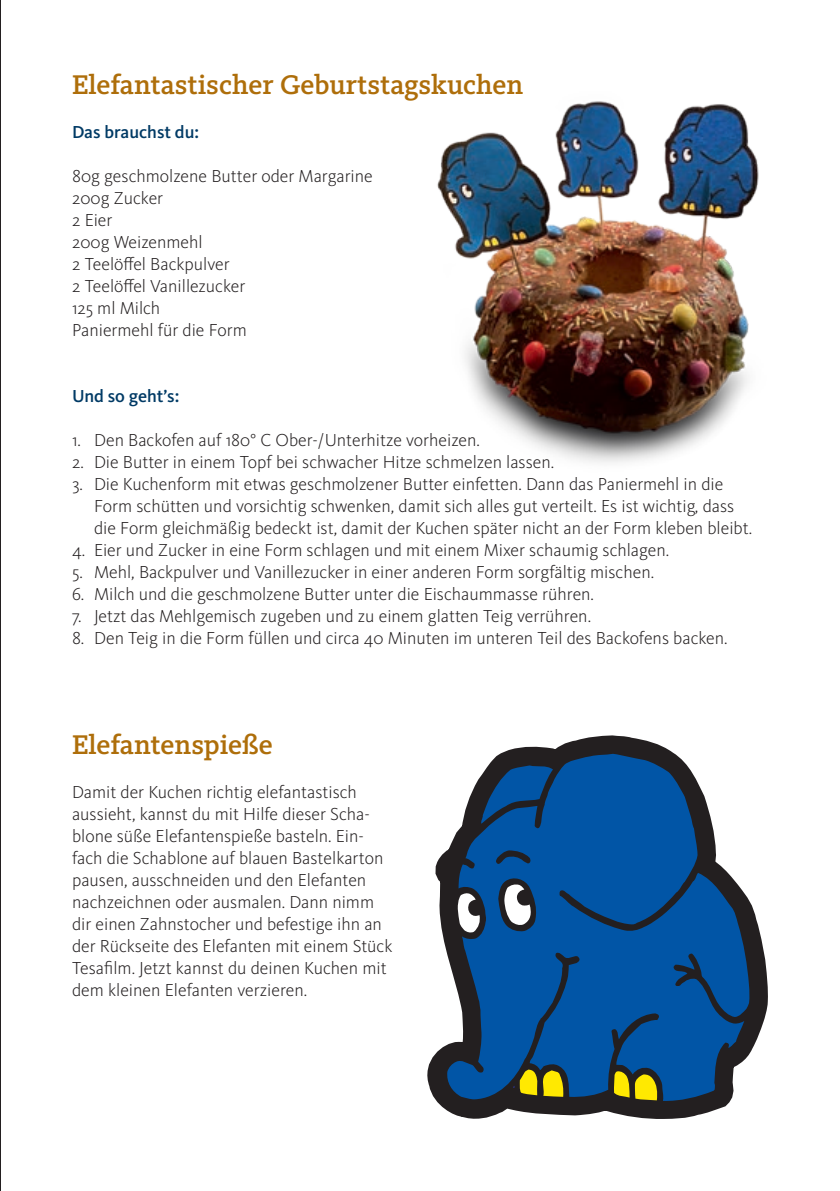
<style>
.page{position:relative;width:840px;height:1191px;background:#fff}
.page>*{position:absolute;margin:0;border:0;box-sizing:border-box;transform-origin:0 0}
.t1{font:500 28px "WDR Slab";color:#ae6e0a}
.t2{font:300 18px/22px "WDR Sans";color:#231f20}
.t3{font:500 18px "WDR Sans";color:#003a65}
</style>
<div class="page">
<svg style="left:427px;top:735px;width:336px;height:384px"></svg>
<svg style="left:446px;top:754px;width:303px;height:347px;background:#1f5a94"></svg>
<svg style="left:504px;top:883px;width:28px;height:43px"></svg>
<svg style="left:457px;top:892px;width:23px;height:41px"></svg>
<svg style="left:512px;top:1069px;width:51px;height:27px"></svg>
<svg style="left:613px;top:1070px;width:44px;height:30px"></svg>
<img style="left:437px;top:101px;width:322px;height:362px">
<hr style="left:0;top:0;width:1px;height:1191px;background:#231f20">
<h1 class="t1" style="left:72px;top:68px;width:452px">Elefantastischer Geburtstagskuchen</h1>
<p class="t3" style="left:72px;top:121px;width:128px">Das brauchst du:</p>
<p class="t2" style="left:72px;top:165px;width:302px">80g geschmolzene Butter oder Margarine<br>200g Zucker<br>2 Eier<br>200g Weizenmehl<br>2 Teelöffel Backpulver<br>2 Teelöffel Vanillezucker<br>125 ml Milch<br>Paniermehl für die Form</p>
<p class="t3" style="left:72px;top:385px;width:109px">Und so geht’s:</p>
<p class="t2" style="left:72px;top:429px;width:409px">1. Den Backofen auf 180° C Ober-/Unterhitze vorheizen.</p>
<p class="t2" style="left:72px;top:451px;width:483px">2. Die Butter in einem Topf bei schwacher Hitze schmelzen lassen.</p>
<p class="t2" style="left:94px;top:473px;width:659px;text-indent:-22px">3. Die Kuchenform mit etwas geschmolzener Butter einfetten. Dann das Paniermehl in die<br>Form schütten und vorsichtig schwenken, damit sich alles gut verteilt. Es ist wichtig, dass die Form gleichmäßig bedeckt ist, damit der Kuchen später nicht an der Form kleben bleibt.</p>
<p class="t2" style="left:72px;top:539px;width:598px">4. Eier und Zucker in eine Form schlagen und mit einem Mixer schaumig schlagen.</p>
<p class="t2" style="left:72px;top:561px;width:583px">5. Mehl, Backpulver und Vanillezucker in einer anderen Form sorgfältig mischen.</p>
<p class="t2" style="left:72px;top:583px;width:523px">6. Milch und die geschmolzene Butter unter die Eischaummasse rühren.</p>
<p class="t2" style="left:72px;top:605px;width:520px">7. Jetzt das Mehlgemisch zugeben und zu einem glatten Teig verrühren.</p>
<p class="t2" style="left:72px;top:627px;width:656px">8. Den Teig in die Form füllen und circa 40 Minuten im unteren Teil des Backofens backen.</p>
<h1 class="t1" style="left:72px;top:728px;width:202px">Elefantenspieße</h1>
<p class="t2" style="left:72px;top:781px;width:322px">Damit der Kuchen richtig elefantastisch aussieht, kannst du mit Hilfe dieser Scha&shy;blone süße Elefantenspieße basteln. Ein&shy;fach die Schablone auf blauen Bastelkarton pausen, ausschneiden und den Elefanten nachzeichnen oder ausmalen. Dann nimm dir einen Zahnstocher und befestige ihn an der Rückseite des Elefanten mit einem Stück Tesafilm. Jetzt kannst du deinen Kuchen mit dem kleinen Elefanten verzieren.</p>
</div>
